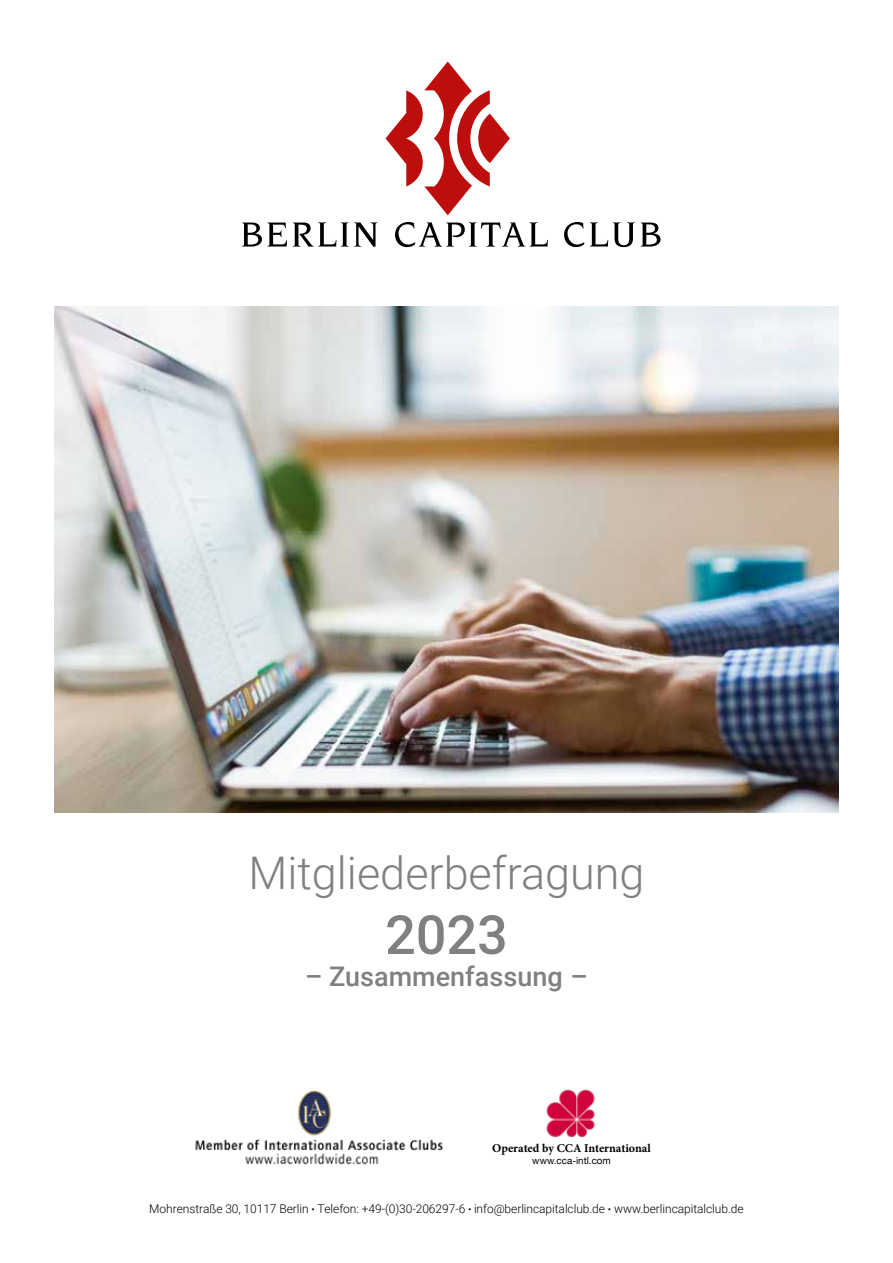
<style>
.page{position:relative;width:893px;height:1263px;background:#fff}
.page>*{position:absolute;margin:0;border:0;box-sizing:border-box;transform-origin:0 0}
.t1{font:500 54px "Roboto";color:#818080}
.t2{font:300 45px "Roboto";color:#818080}
.t3{font:500 27px "Roboto";color:#818080}
.t4{font:300 12px "Roboto";letter-spacing:-.005em;color:#000}
.t5{font:700 12px "Minion Pro";color:#000}
.t6{font:9.75px "Helvetica Neue";color:#000}
.s1{font-size:10.5px}
</style>
<div class="page">
<img style="left:546px;top:1089px;width:49px;height:49px">
<img style="left:195px;top:1090px;width:249px;height:75px">
<img style="left:54px;top:306px;width:785px;height:507px">
<svg style="left:242px;top:223px;width:45px;height:23px"></svg>
<svg style="left:293px;top:222px;width:55px;height:25px"></svg>
<svg style="left:354px;top:222px;width:23px;height:25px"></svg>
<svg style="left:395px;top:222px;width:153px;height:25px"></svg>
<svg style="left:564px;top:222px;width:20px;height:25px"></svg>
<svg style="left:590px;top:222px;width:45px;height:25px"></svg>
<svg style="left:641px;top:223px;width:20px;height:23px"></svg>
<svg style="left:386px;top:62px;width:124px;height:153px"></svg>
<h2 class="t2" style="left:248px;top:842px;width:398px">Mitgliederbefragung</h2>
<h1 class="t1" style="left:385px;top:897px;width:124px">2023</h1>
<h3 class="t3" style="left:305px;top:958px;width:284px">– Zusammenfassung –</h3>
<p class="t5" style="left:492px;top:1139px;width:160px">Operated by CCA International</p>
<p class="t6" style="left:532px;top:1153px;width:80px">www.cca-intl.com</p>
<p class="t4" style="left:149px;top:1200px;width:596px">Mohrenstraße 30, 10117 Berlin <span class="s1">•</span> Telefon: +49-(0)30-206297-6 <span class="s1">•</span> info@berlincapitalclub.de <span class="s1">•</span> www.berlincapitalclub.de</p>
</div>
